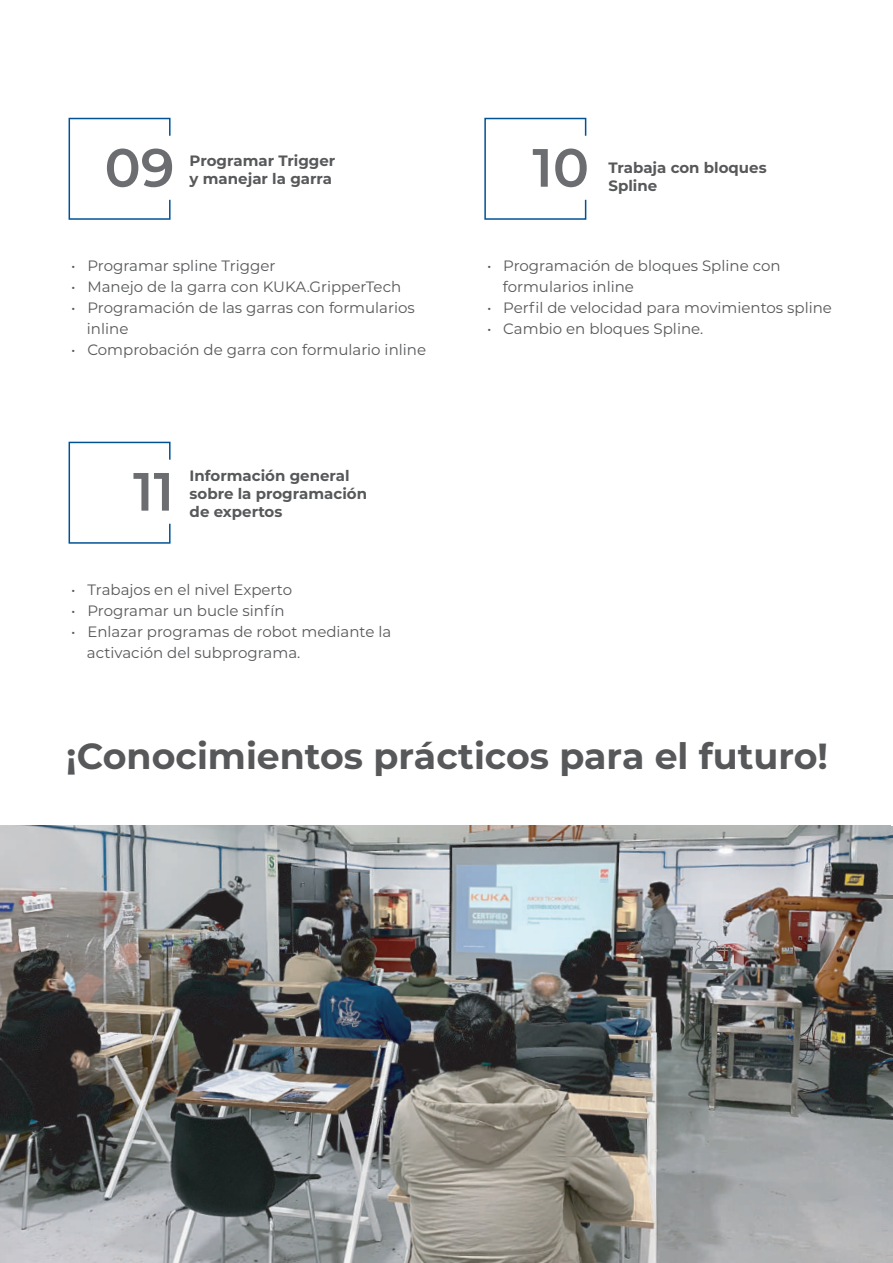
<style>
.page{position:relative;width:893px;height:1263px;background:#fff}
.page>*{position:absolute;margin:0;border:0;box-sizing:border-box;transform-origin:0 0}
.t1{font:600 53.85px "Montserrat";color:#6c6d70}
.t2{font:700 36.3px "Montserrat";color:#57585a}
.t3{font:15px/21px "Montserrat";color:#57585a}
.t4{font:700 15px/18px "Montserrat";color:#57585a}
</style>
<div class="page">
<svg style="left:68px;top:117px;width:103px;height:103px"></svg>
<svg style="left:484px;top:117px;width:103px;height:103px"></svg>
<svg style="left:68px;top:441px;width:103px;height:103px"></svg>
<img style="left:0;top:826px;width:893px;height:437px">
<h1 class="t1" style="left:105px;top:129px;width:71px">09</h1>
<p class="t4" style="left:190px;top:151px;width:147px">Programar Trigger y manejar la garra</p>
<p class="t3" style="left:71px;top:255px;width:206px">• Programar spline Trigger</p>
<p class="t3" style="left:71px;top:276px;width:331px">• Manejo de la garra con KUKA.GripperTech</p>
<p class="t3" style="left:87px;top:297px;width:329px;text-indent:-16px">• Programación de las garras con formularios inline</p>
<p class="t3" style="left:71px;top:339px;width:356px">• Comprobación de garra con formulario inline</p>
<h1 class="t1" style="left:133px;top:453px;width:42px">11</h1>
<p class="t4" style="left:190px;top:466px;width:179px">Información general sobre la programación de expertos</p>
<p class="t3" style="left:71px;top:578px;width:222px">• Trabajos en el nivel Experto</p>
<p class="t3" style="left:71px;top:599px;width:215px">• Programar un bucle sinfín</p>
<p class="t3" style="left:87px;top:620px;width:306px;text-indent:-16px">• Enlazar programas de robot mediante la activación del subprograma.</p>
<h1 class="t1" style="left:532px;top:129px;width:58px">10</h1>
<p class="t4" style="left:608px;top:158px;width:160px">Trabaja con bloques<br>Spline</p>
<p class="t3" style="left:503px;top:255px;width:279px;text-indent:-16px">• Programación de bloques Spline con formularios inline</p>
<p class="t3" style="left:487px;top:297px;width:346px">• Perfil de velocidad para movimientos spline</p>
<p class="t3" style="left:487px;top:318px;width:218px">• Cambio en bloques Spline.</p>
<h2 class="t2" style="left:66px;top:730px;width:763px">¡Conocimientos prácticos para el futuro!</h2>
</div>
